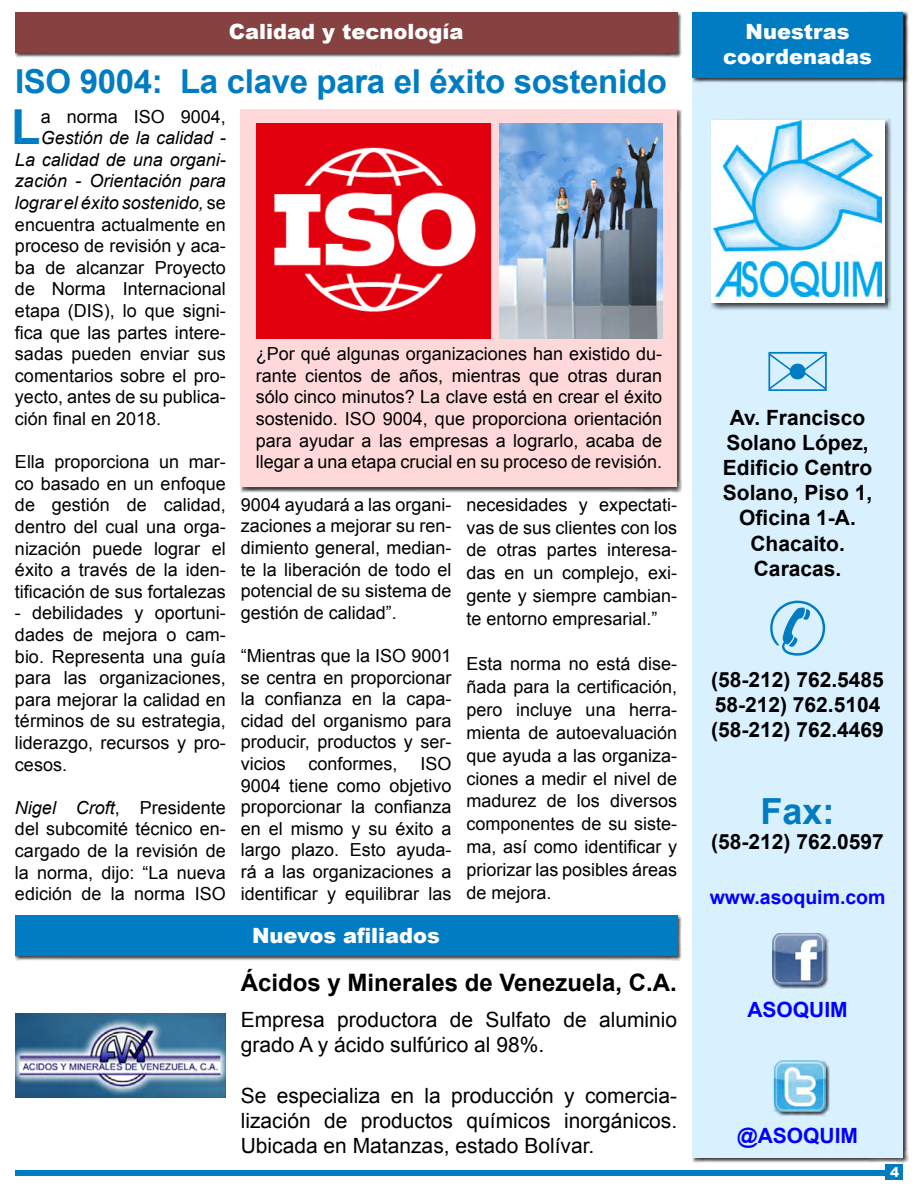
<style>
.page{position:relative;width:918px;height:1188px;background:#fff}
.page>*{position:absolute;margin:0;border:0;box-sizing:border-box;transform-origin:0 0}
.t1{font:700 48.15px "Arial";color:#007cc2}
.t2{font:700 36px "Arial";color:#007cc2}
.t3{font:700 33px "Arial";letter-spacing:-.01em;color:#007cc2}
.t4{font:700 24px "Arial";color:#000}
.t5{font:21px/25.2px "Arial";color:#000}
.t6{font:700 21px/25.2px "Arial";color:#000;text-align:center}
.t7{font:900 21px/25.2px "Arial";color:#fff;text-align:center}
.t8{font:700 21px "Arial";color:#00f}
.t9{font:700 19.5px "Arial";color:#00f}
.t10{font:18px/21.6px "Arial";color:#000;text-align:justify}
.t11{font:900 13.5px "Arial";color:#fff}
.s1{font-style:italic}
</style>
<div class="page">
<div style="left:886px;top:1164px;width:17px;height:16px;background:#007cc2"></div>
<div style="left:15px;top:1170px;width:879px;height:6px;background:#007cc2"></div>
<div style="left:692px;top:12px;width:216px;height:1151px;background:#000;opacity:.75"></div>
<div style="left:692px;top:12px;width:211px;height:1146px;background:#d9f1ff"></div>
<div style="left:709px;top:118px;width:183px;height:193px;background:#000;opacity:.75"></div>
<div style="left:711px;top:120px;width:173px;height:183px;background:#fff"></div>
<img style="left:714px;top:120px;width:167px;height:177px">
<div style="left:773px;top:933px;width:56px;height:56px;background:#000;opacity:.75"></div>
<img style="left:773px;top:933px;width:56px;height:51px">
<div style="left:773px;top:1060px;width:57px;height:57px;background:#000;opacity:.75"></div>
<img style="left:773px;top:1060px;width:53px;height:52px">
<div style="left:15px;top:12px;width:667px;height:46px;background:#000;opacity:.75"></div>
<div style="left:15px;top:12px;width:662px;height:40px;background:#864141"></div>
<div style="left:692px;top:12px;width:216px;height:71px;background:#000;opacity:.75"></div>
<div style="left:692px;top:12px;width:211px;height:66px;background:#007cc2"></div>
<div style="left:15px;top:915px;width:667px;height:46px;background:#000;opacity:.75"></div>
<div style="left:15px;top:915px;width:662px;height:41px;background:#007cc2"></div>
<img style="left:15px;top:1014px;width:211px;height:83px">
<div style="left:241px;top:109px;width:441px;height:384px;background:#000;opacity:.75"></div>
<div style="left:241px;top:110px;width:436px;height:378px;background:#ffd9d9"></div>
<img style="left:256px;top:123px;width:234px;height:216px">
<img style="left:500px;top:123px;width:163px;height:216px">
<p class="t7" style="left:229px;top:18px;width:236px">Calidad y tecnología</p>
<p class="t7" style="left:723px;top:18px;width:150px">Nuestras coordenadas</p>
<h3 class="t3" style="left:15px;top:59px;width:653px">ISO 9004: La clave para el éxito sostenido</h3>
<h1 class="t1" style="left:11px;top:95px;width:31px">L</h1>
<p class="t10" style="left:41px;top:106px;width:187px">a norma ISO 9004,</p>
<p class="t10" style="left:15px;top:127px;width:212px;text-indent:26px"><span class="s1">Gestión de la calidad - La calidad de una organi&shy;zación - Orientación para lograr el éxito sostenido,</span> se encuentra actualmente en proceso de revisión y aca&shy;ba de alcanzar Proyecto de Norma Internacional etapa (DIS), lo que signi&shy;fica que las partes intere&shy;sadas pueden enviar sus comentarios sobre el pro&shy;yecto, antes de su publica&shy;ción final en 2018.</p>
<p class="t10" style="left:15px;top:451px;width:212px">Ella proporciona un mar&shy;co basado en un enfoque de gestión de calidad, dentro del cual una orga&shy;nización puede lograr el éxito a través de la iden&shy;tificación de sus fortalezas</p>
<p class="t10" style="left:15px;top:602px;width:212px">- debilidades y oportuni&shy;dades de mejora o cam&shy;bio. Representa una guía para las organizaciones, para mejorar la calidad en términos de su estrategia, liderazgo, recursos y pro&shy;cesos.</p>
<p class="t10" style="left:15px;top:797px;width:212px"><span class="s1">Nigel Croft</span>, Presidente del subcomité técnico en&shy;cargado de la revisión de la norma, dijo: “La nueva edición de la norma ISO</p>
<p class="t10" style="left:256px;top:343px;width:408px">¿Por qué algunas organizaciones han existido du&shy;rante cientos de años, mientras que otras duran sólo cinco minutos? La clave está en crear el éxito sostenido. ISO 9004, que proporciona orientación para ayudar a las empresas a lograrlo, acaba de llegar a una etapa crucial en su proceso de revisión.</p>
<p class="t10" style="left:241px;top:494px;width:212px">9004 ayudará a las organi&shy;zaciones a mejorar su ren&shy;dimiento general, median&shy;te la liberación de todo el potencial de su sistema de gestión de calidad”.</p>
<p class="t10" style="left:241px;top:645px;width:212px">“Mientras que la ISO 9001 se centra en proporcionar la confianza en la capa&shy;cidad del organismo para producir, productos y ser&shy;vicios</p>
<p class="t10" style="left:467px;top:493px;width:212px;line-height:22.8px">necesidades y expectati&shy;vas de sus clientes con los de otras partes interesa&shy;das en un complejo, exi&shy;gente y siempre cambian&shy;te entorno empresarial.”</p>
<p class="t10" style="left:467px;top:653px;width:212px;line-height:22.8px">Esta norma no está dise&shy;ñada para la certificación, pero incluye una herra&shy;mienta de autoevaluación que ayuda a las organiza&shy;ciones a medir el nivel de madurez de los diversos componentes de su siste&shy;ma, así como identificar y priorizar las posibles áreas de mejora.</p>
<p class="t10" style="left:241px;top:753px;width:212px;text-indent:180px">ISO 9004 tiene como objetivo proporcionar la confianza en el mismo y su éxito a largo plazo. Esto ayuda&shy;rá a las organizaciones a identificar y equilibrar las</p>
<p class="t10" style="left:309px;top:753px;width:91px">conformes,</p>
<p class="t7" style="left:252px;top:922px;width:189px">Nuevos afiliados</p>
<h3 class="t4" style="left:241px;top:967px;width:438px">Ácidos y Minerales de Venezuela, C.A.</h3>
<p class="t5" style="left:241px;top:1007px;width:438px">Empresa productora de Sulfato de aluminio grado A y ácido sulfúrico al 98%.</p>
<p class="t5" style="left:241px;top:1083px;width:438px;text-align:justify">Se especializa en la producción y comercia&shy;lización de productos químicos inorgánicos.<br>Ubicada en Matanzas, estado Bolívar.</p>
<p class="t6" style="left:723px;top:405px;width:151px">Av. Francisco<br>Solano López,<br>Edificio Centro<br>Solano, Piso 1,<br>Oficina 1-A.<br>Chacaito.<br>Caracas.</p>
<p class="t6" style="left:711px;top:668px;width:174px;text-align:left">(58-212) 762.5485<br>58-212) 762.5104 (58-212) 762.4469</p>
<h2 class="t2" style="left:761px;top:787px;width:76px">Fax:</h2>
<p class="t6" style="left:711px;top:830px;width:174px">(58-212) 762.0597</p>
<p class="t9" style="left:710px;top:884px;width:177px">www.asoquim.com</p>
<p class="t8" style="left:747px;top:996px;width:102px">ASOQUIM</p>
<p class="t8" style="left:737px;top:1122px;width:122px">@ASOQUIM</p>
<p class="t11" style="left:890px;top:1162px;width:11px">4</p>
</div>
